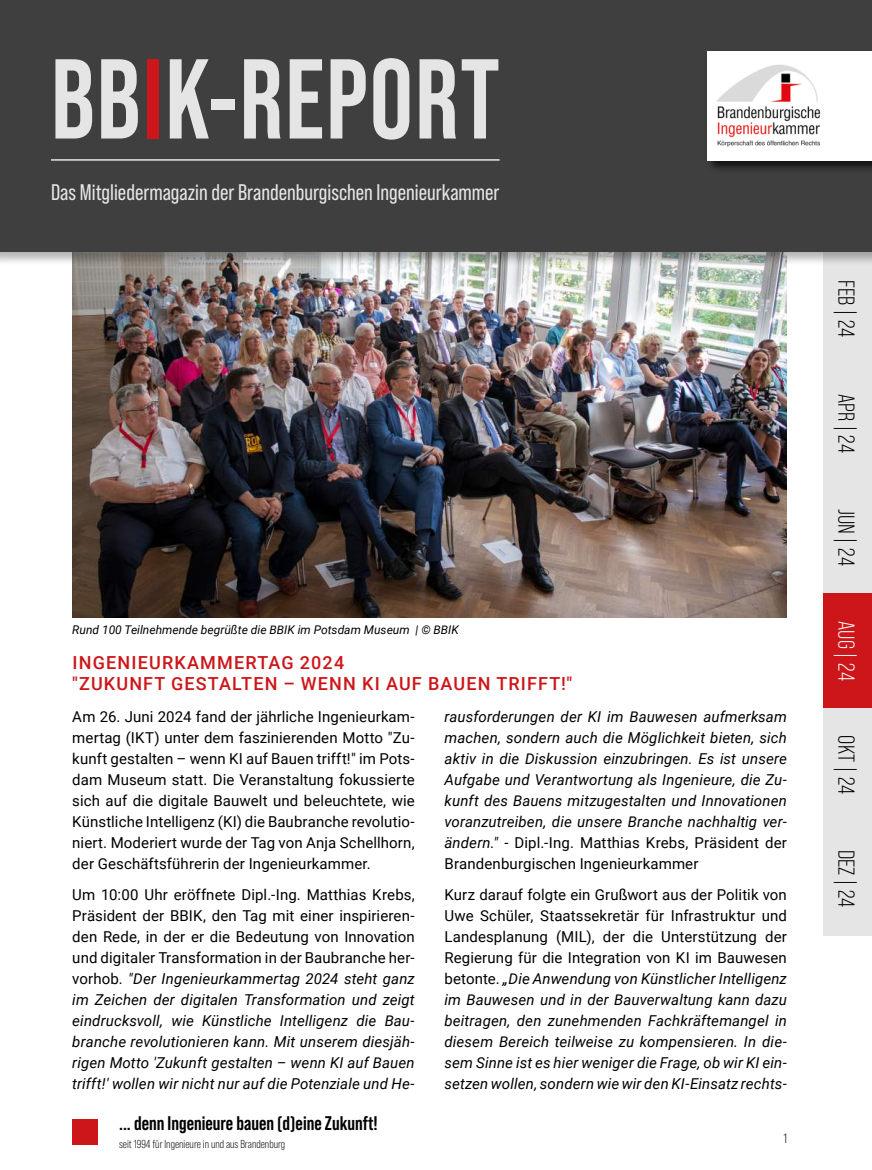
<style>
.page{position:relative;width:872px;height:1170px;background:#fff}
.page>*{position:absolute;margin:0;border:0;box-sizing:border-box;transform-origin:0 0}
.t1{font:700 113.25px "Bebas Neue Pro";letter-spacing:.02em;color:#e5e5e5;scale:.95 1}
.t2{font:22.95px "Bebas Neue Pro";color:#000}
.t3{font:22.95px "Bebas Neue Pro";color:#fff}
.t4{font:22.5px "Bebas Neue Pro";color:#e5e5e5}
.t5{font:700 19.8px "Bebas Neue Pro";color:#000}
.t6{font:500 18px/21.6px "Roboto";letter-spacing:.065em;color:#cd1619}
.t7{font:italic 15px/21px "Roboto";letter-spacing:.01em;color:#000;text-align:justify}
.t8{font:15px/21px "Roboto";letter-spacing:.01em;color:#000;text-align:justify}
.t9{font:13.5px "Bebas Neue Pro";color:#000}
.t10{font:italic 12px "Roboto";color:#000}
.t11{font:11.55px "Bebas Neue Pro";color:#000}
.s1{color:#cd1619}
.s2{font-style:normal}
</style>
<div class="page">
<div style="left:824px;top:251px;width:48px;height:115px;background:#e5e5e5"></div>
<img style="left:72px;top:266px;width:715px;height:351px">
<div style="left:824px;top:366px;width:48px;height:114px;background:#e5e5e5"></div>
<div style="left:824px;top:480px;width:48px;height:113px;background:#e5e5e5"></div>
<div style="left:824px;top:593px;width:48px;height:115px;background:#cd1619"></div>
<div style="left:824px;top:708px;width:48px;height:113px;background:#e5e5e5"></div>
<div style="left:824px;top:821px;width:48px;height:114px;background:#e5e5e5"></div>
<div style="left:0;top:0;width:872px;height:266px;background:#000;opacity:.3"></div>
<div style="left:0;top:0;width:872px;height:252px;background:#3f3f3f"></div>
<hr style="left:52px;top:159px;width:447px;height:2px;background:#e5e5e5">
<div style="left:705px;top:49px;width:167px;height:125px;background:#000;opacity:.75"></div>
<div style="left:707px;top:51px;width:165px;height:110px;background:#fff"></div>
<img style="left:716px;top:64px;width:105px;height:83px">
<div style="left:72px;top:1118px;width:26px;height:26px;background:#cd1619"></div>
<h1 class="t1" style="left:51px;top:33px;width:474px">BB<span class="s1">I</span>K-REPORT</h1>
<h3 class="t4" style="left:51px;top:184px;width:450px">Das Mitgliedermagazin der Brandenburgischen Ingenieurkammer</h3>
<p class="t10" style="left:72px;top:624px;width:388px">Rund 100 Teilnehmende begrüßte die BBIK im Potsdam Museum | © BBIK</p>
<p class="t6" style="left:72px;top:652px;width:501px">INGENIEURKAMMERTAG 2024<br>"ZUKUNFT GESTALTEN – WENN KI AUF BAUEN TRIFFT!"</p>
<p class="t8" style="left:72px;top:707px;width:344px">Am 26. Juni 2024 fand der jährliche Ingenieurkam&shy;mertag (IKT) unter dem faszinierenden Motto "Zu&shy;kunft gestalten – wenn KI auf Bauen trifft!" im Pots&shy;dam Museum statt. Die Veranstaltung fokussierte sich auf die digitale Bauwelt und beleuchtete, wie Künstliche Intelligenz (KI) die Baubranche revolutio&shy;niert. Moderiert wurde der Tag von Anja Schellhorn, der Geschäftsführerin der Ingenieurkammer.</p>
<p class="t7" style="left:72px;top:885px;width:344px"><span class="s2">Um 10:00 Uhr eröffnete Dipl.-Ing. Matthias Krebs, Präsident der BBIK, den Tag mit einer inspirieren&shy;den Rede, in der er die Bedeutung von Innovation und digitaler Transformation in der Baubranche her&shy;vorhob.</span> "Der Ingenieurkammertag 2024 steht ganz im Zeichen der digitalen Transformation und zeigt eindrucksvoll, wie Künstliche Intelligenz die Bau&shy;branche revolutionieren kann. Mit unserem diesjäh&shy;rigen Motto 'Zukunft gestalten – wenn KI auf Bauen trifft!' wollen wir nicht nur auf die Potenziale und He-</p>
<p class="t7" style="left:444px;top:707px;width:344px">rausforderungen der KI im Bauwesen aufmerksam machen, sondern auch die Möglichkeit bieten, sich aktiv in die Diskussion einzubringen. Es ist unsere Aufgabe und Verantwortung als Ingenieure, die Zu&shy;kunft des Bauens mitzugestalten und Innovationen voranzutreiben, die unsere Branche nachhaltig ver&shy;ändern." - <span class="s2">Dipl.-Ing. Matthias Krebs, Präsident der Brandenburgischen Ingenieurkammer</span></p>
<p class="t7" style="left:444px;top:885px;width:344px"><span class="s2">Kurz darauf folgte ein Grußwort aus der Politik von Uwe Schüler, Staatssekretär für Infrastruktur und Landesplanung (MIL), der die Unterstützung der Regierung für die Integration von KI im Bauwesen betonte.</span> „Die Anwendung von Künstlicher Intelligenz im Bauwesen und in der Bauverwaltung kann dazu beitragen, den zunehmenden Fachkräftemangel in diesem Bereich teilweise zu kompensieren. In die&shy;sem Sinne ist es hier weniger die Frage, ob wir KI ein&shy;setzen wollen, sondern wie wir den KI-Einsatz rechts-</p>
<h3 class="t5" style="left:119px;top:1115px;width:260px">... denn Ingenieure bauen (d)eine Zukunft!</h3>
<p class="t11" style="left:119px;top:1138px;width:168px">seit 1994 für Ingenieure in und aus Brandenburg</p>
<p class="t9" style="left:783px;top:1130px;width:5px">1</p>
<h2 class="t2" style="left:857px;top:280px;width:59px;rotate:90deg">FEB | 24</h2>
<h2 class="t2" style="left:857px;top:394px;width:61px;rotate:90deg">APR | 24</h2>
<h2 class="t2" style="left:857px;top:508px;width:58px;rotate:90deg">JUN | 24</h2>
<h2 class="t3" style="left:857px;top:621px;width:61px;rotate:90deg">AUG | 24</h2>
<h2 class="t2" style="left:857px;top:735px;width:60px;rotate:90deg">OKT | 24</h2>
<h2 class="t2" style="left:857px;top:849px;width:59px;rotate:90deg">DEZ | 24</h2>
</div>
